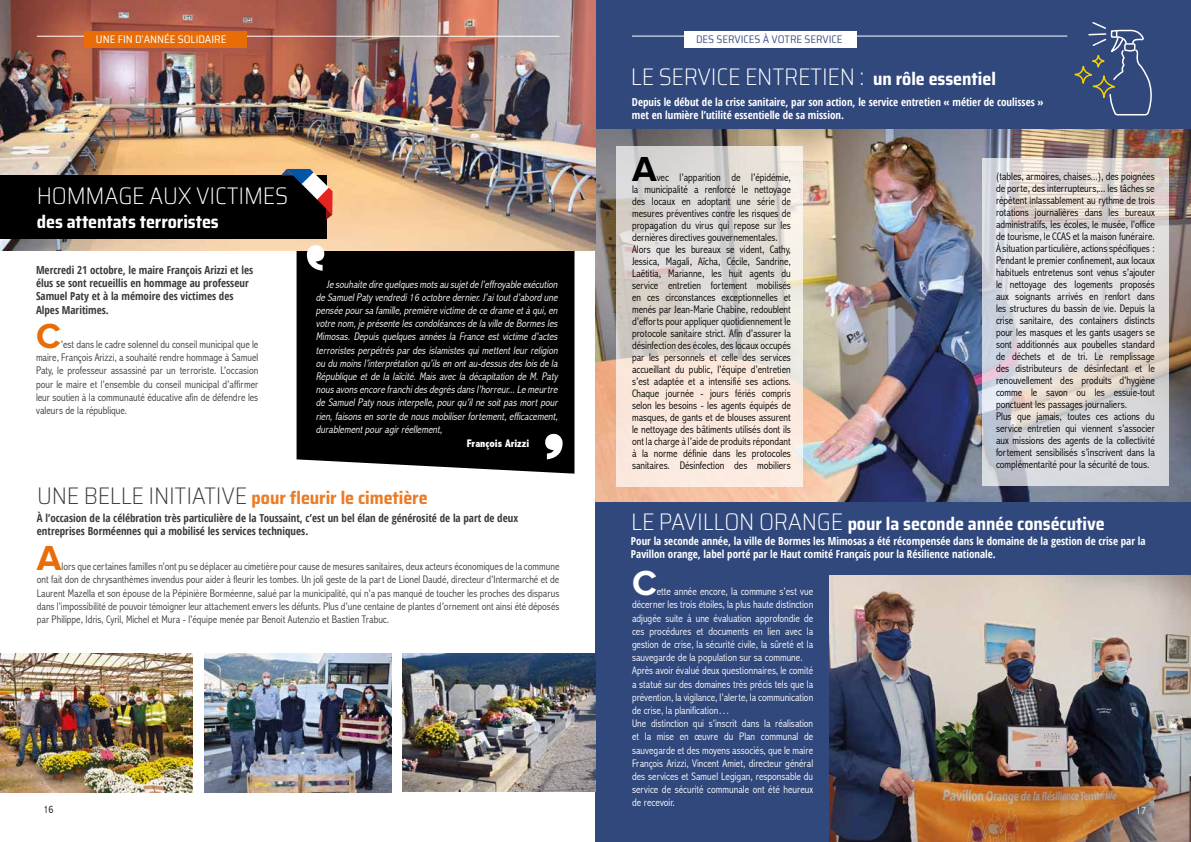
<style>
.page{position:relative;width:1191px;height:842px;background:#fff}
.page>*{position:absolute;margin:0;border:0;box-sizing:border-box;transform-origin:0 0}
.t1{font:700 36px "Proxima Nova A";color:#e86d09}
.t2{font:700 36px "Proxima Nova A";color:#fff}
.t3{font:700 36px "Proxima Nova A";color:#000}
.t4{font:200 semi-condensed 24px "Saira";letter-spacing:-.01em;color:#fff}
.t5{font:700 semi-condensed 18px "Saira";color:#fff}
.t6{font:700 semi-condensed 18px "Saira";color:#eb7c27}
.t7{font:300 condensed 11px/12px "Abadi";color:#000}
.t8{font:300 condensed 11px/13.2px "Abadi";color:#3c3c3b;text-align:justify}
.t9{font:300 condensed 11px/13.2px "Abadi";color:#fff}
.t10{font:italic 300 condensed 11px/13.2px "Abadi";color:#fff}
.t11{font:700 11px/13.2px "Open Sans Condensed";color:#fff}
.t12{font:700 11px/13.2px "Open Sans Condensed";color:#3c3c3b}
.t13{font:semi-condensed 11px "Saira";color:#455587}
.t14{font:semi-condensed 11px "Saira";color:#fff}
.t15{font:800 condensed 11px "Abadi";color:#fff}
.s1{font-weight:200;font-size:24px;color:#3c3c3b}
.s2{font-weight:700;font-size:18px}
.s3{font-weight:200;font-size:24px}
</style>
<div class="page">
<div style="left:296px;top:251px;width:278px;height:223px;background:#000"></div>
<div style="left:595px;top:0;width:596px;height:842px;background:#31487d"></div>
<img style="left:595px;top:130px;width:596px;height:371px">
<hr style="left:632px;top:36px;width:435px;height:1px;background:#fff">
<div style="left:684px;top:31px;width:172px;height:17px;background:#fff"></div>
<img style="left:829px;top:576px;width:362px;height:266px">
<img style="left:204px;top:653px;width:187px;height:140px">
<img style="left:0;top:653px;width:193px;height:140px">
<img style="left:0;top:0;width:595px;height:251px">
<img style="left:403px;top:653px;width:192px;height:139px">
<hr style="left:37px;top:36px;width:522px;height:1px;background:#fff">
<div style="left:84px;top:31px;width:162px;height:17px;background:#e86d09"></div>
<svg style="left:307px;top:245px;width:17px;height:26px"></svg>
<svg style="left:545px;top:434px;width:17px;height:25px"></svg>
<div style="left:0;top:176px;width:326px;height:63px;background:#000"></div>
<svg style="left:281px;top:169px;width:51px;height:51px"></svg>
<svg style="left:616px;top:146px;width:187px;height:340px;background:#e7ded7"></svg>
<svg style="left:981px;top:159px;width:187px;height:327px;background:#dbd8da"></svg>
<svg style="left:1087px;top:22px;width:65px;height:94px"></svg>
<div style="left:1092px;top:55px;width:12px;height:13px;border:2px solid #f9cf00;border-radius:50%"></div>
<div style="left:1074px;top:66px;width:18px;height:18px;border:2px solid #f9cf00;border-radius:50%"></div>
<div style="left:1092px;top:75px;width:23px;height:23px;border:2px solid #f9cf00;border-radius:50%"></div>
<p class="t14" style="left:96px;top:31px;width:132px">UNE FIN D’ANNÉE SOLIDAIRE</p>
<h2 class="t4" style="left:37px;top:178px;width:253px">HOMMAGE AUX VICTIMES</h2>
<h3 class="t5" style="left:37px;top:208px;width:183px">des attentats terroristes</h3>
<p class="t12" style="left:36px;top:263px;width:219px">Mercredi 21 octobre, le maire François Arizzi et les élus se sont recueillis en hommage au professeur Samuel Paty et à la mémoire des victimes des Alpes Maritimes.</p>
<h1 class="t1" style="left:36px;top:316px;width:26px">C</h1>
<p class="t8" style="left:36px;top:338px;width:224px;text-indent:25px">’est dans le cadre solennel du conseil municipal que le maire, François Arizzi, a souhaité rendre hommage à Samuel Paty, le professeur assassiné par un terroriste. L’occasion pour le maire et l’ensemble du conseil municipal d’affirmer leur soutien à la communauté éducative afin de défendre les valeurs de la république.</p>
<p class="t10" style="left:316px;top:277px;width:245px;text-indent:11px">Je souhaite dire quelquesmotsau sujetde l’effroyable exécution de SamuelPaty vendredi16 octobre dernier.J’aitoutd’abord une pensée poursa famille,première victime de ce drame età qui,en votre nom,je présente lescondoléancesde la ville de Bormesles Mimosas. Depuis quelques années la France est victime d’actes terroristes perpétrés par des islamistes qui mettent leur religion ou du moinsl’interprétation qu’ilsen ontau-dessusdesloisde la République et de la laïcité. Mais avec la décapitation de M. Paty nousavonsencore franchidesdegrésdansl’horreur...Le meurtre de Samuel Paty nous interpelle, pour qu’il ne soit pas mort pour rien, faisons en sorte de nous mobiliser fortement, efficacement, durablementpouragirréellement,</p>
<p class="t15" style="left:467px;top:437px;width:64px">François Arizzi</p>
<h3 class="t6" style="left:37px;top:484px;width:392px"><span class="s1">UNE BELLE INITIATIVE</span> pour fleurir le cimetière</h3>
<h1 class="t1" style="left:37px;top:538px;width:26px">A</h1>
<p class="t12" style="left:37px;top:511px;width:483px">À l’occasion de la célébration très particulière de la Toussaint, c’est un bel élan de générosité de la part de deux entreprises Borméennes qui a mobilisé les services techniques.</p>
<p class="t8" style="left:37px;top:560px;width:524px;text-indent:25px">lors que certaines familles n’ont pu se déplacer au cimetière pour cause de mesures sanitaires, deux acteurs économiques de la commune ont fait don de chrysanthèmes invendus pour aider à fleurir les tombes. Un joli geste de la part de Lionel Daudé, directeur d’Intermarché et de Laurent Mazella et son épouse de la Pépinière Borméenne, salué par la municipalité, qui n’a pas manqué de toucher les proches des disparus dans l’impossibilité de pouvoir témoigner leur attachement envers les défunts. Plus d’une centaine de plantes d’ornement ont ainsi été déposés par Philippe, Idris, Cyril, Michel et Mura - l’équipe menée par Benoit Autenzio et Bastien Trabuc.</p>
<p class="t7" style="left:44px;top:803px;width:12px">16</p>
<p class="t13" style="left:696px;top:31px;width:148px">DES SERVICES À VOTRE SERVICE</p>
<h2 class="t4" style="left:631px;top:59px;width:366px">LE SERVICE ENTRETIEN : <span class="s2">un rôle essentiel</span></h2>
<p class="t11" style="left:632px;top:95px;width:413px">Depuis le début de la crise sanitaire, par son action, le service entretien « métier de coulisses » met en lumière l’utilité essentielle de sa mission.</p>
<h1 class="t3" style="left:632px;top:148px;width:26px">A</h1>
<p class="t7" style="left:632px;top:171px;width:160px;text-indent:25px">vec l’apparition de l’épidémie, la municipalité a renforcé le nettoyage des locaux en adoptant une série de mesures préventives contre les risques de propagation du virus qui repose sur les dernières directives gouvernementales.<br>Alors que les bureaux se vident, Cathy, Jessica, Magali, Aïcha, Cécile, Sandrine, Laëtitia, Marianne, les huit agents du service entretien fortement mobilisés en ces circonstances exceptionnelles et menés par Jean-Marie Chabine, redoublent d’efforts pour appliquer quotidiennement le protocole sanitaire strict. Afin d’assurer la désinfection des écoles, des locaux occupés par les personnels et celle des services accueillant du public, l’équipe d’entretien s’est adaptée et a intensifié ses actions.<br>Chaque journée - jours fériés compris selon les besoins - les agents équipés de masques, de gants et de blouses assurent le nettoyage des bâtiments utilisés dont ils ont la charge à l’aide de produits répondant à la norme définie dans les protocoles sanitaires. Désinfection des mobiliers</p>
<p class="t7" style="left:996px;top:171px;width:160px">(tables, armoires, chaises...), des poignées de porte, des interrupteurs,... les tâches se répètent inlassablement au rythme de trois rotations journalières dans les bureaux administratifs, les écoles, le musée, l’office de tourisme, le CCAS et la maison funéraire.<br>À situation particulière, actions spécifiques :<br>Pendant le premier confinement, aux locaux habituels entretenus sont venus s’ajouter le nettoyage des logements proposés aux soignants arrivés en renfort dans les structures du bassin de vie. Depuis la crise sanitaire, des containers distincts pour les masques et les gants usagers se sont additionnés aux poubelles standard de déchets et de tri. Le remplissage des distributeurs de désinfectant et le renouvellement des produits d’hygiène comme le savon ou les essuie-tout ponctuent les passages journaliers.<br>Plus que jamais, toutes ces actions du service entretien qui viennent s’associer aux missions des agents de la collectivité fortement sensibilisés s’inscrivent dans la complémentarité pour la sécurité de tous.</p>
<h3 class="t5" style="left:631px;top:510px;width:475px"><span class="s3">LE PAVILLON ORANGE</span> pour la seconde année consécutive</h3>
<h1 class="t2" style="left:632px;top:563px;width:26px">C</h1>
<p class="t11" style="left:631px;top:534px;width:516px">Pour la seconde année, la ville de Bormes les Mimosas a été récompensée dans le domaine de la gestion de crise par la<br>Pavillon orange, label porté par le Haut comité Français pour la Résilience nationale.</p>
<p class="t9" style="left:632px;top:585px;width:183px;text-indent:25px">ette année encore, la commune s’est vue décerner les trois étoiles, la plus haute distinction adjugée suite à une évaluation approfondie de ces procédures et documents en lien avec la gestion de crise, la sécurité civile, la sûreté et la sauvegarde de la population sur sa commune.<br>Après avoir évalué deux questionnaires, le comité a statué sur des domaines très précis tels que la prévention, la vigilance, l’alerte, la communication de crise, la planification…<br>Une distinction qui s’inscrit dans la réalisation et la mise en œuvre du Plan communal de sauvegarde et des moyens associés, que le maire François Arizzi, Vincent Amiet, directeur général des services et Samuel Legigan, responsable du service de sécurité communale ont été heureux de recevoir.</p>
<p class="t9" style="left:1136px;top:803px;width:12px">17</p>
</div>
